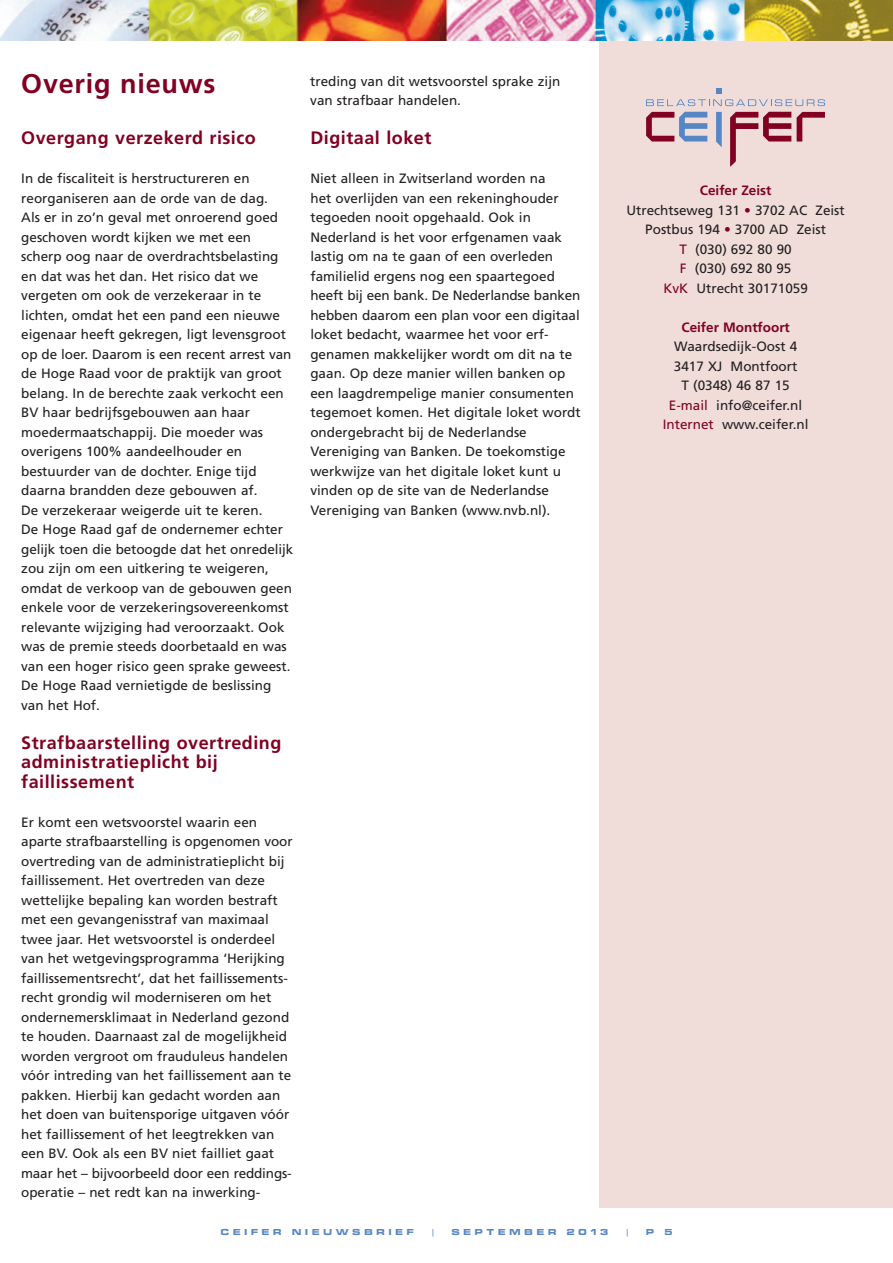
<style>
.page{position:relative;width:893px;height:1263px;background:#fff}
.page>*{position:absolute;margin:0;border:0;box-sizing:border-box;transform-origin:0 0}
.t1{font:700 27px "Frutiger";letter-spacing:.03em;color:#820123}
.t2{font:700 18px/19.5px "Frutiger";letter-spacing:.03em;color:#820123}
.t3{font:13.5px/19.5px "Frutiger";color:#231f20}
.t4{font:700 13.5px "Frutiger";color:#820123}
.t5{font:9px "Microgramma D Bold Exte";letter-spacing:.45em;color:#5786c5}
.t6{font:9px "Microgramma D Medi Exte";color:#5786c5}
.s1{font-weight:700;color:#820123}
.s2{color:#820123}
</style>
<div class="page">
<div style="left:600px;top:30px;width:293px;height:1178px;background:#f0ddda"></div>
<img style="left:0;top:0;width:893px;height:40px">
<svg style="left:646px;top:112px;width:61px;height:30px"></svg>
<svg style="left:730px;top:112px;width:61px;height:55px"></svg>
<svg style="left:797px;top:112px;width:28px;height:30px"></svg>
<svg style="left:716px;top:112px;width:6px;height:35px"></svg>
<svg style="left:646px;top:88px;width:179px;height:18px"></svg>
<h1 class="t1" style="left:21px;top:72px;width:196px">Overig nieuws</h1>
<h2 class="t2" style="left:21px;top:130px;width:236px">Overgang verzekerd risico</h2>
<p class="t3" style="left:21px;top:170px;width:274px">In de fiscaliteit is herstructureren en reorganiseren aan de orde van de dag.<br>Als er in zo’n geval met onroerend goed geschoven wordt kijken we met een scherp oog naar de overdrachtsbelasting en dat was het dan. Het risico dat we vergeten om ook de verzekeraar in te lichten, omdat het een pand een nieuwe eigenaar heeft gekregen, ligt levensgroot op de loer. Daarom is een recent arrest van de Hoge Raad voor de praktijk van groot belang. In de berechte zaak verkocht een BV haar bedrijfsgebouwen aan haar moedermaatschappij. Die moeder was overigens 100% aandeelhouder en bestuurder van de dochter. Enige tijd daarna brandden deze gebouwen af.<br>De verzekeraar weigerde uit te keren.<br>De Hoge Raad gaf de ondernemer echter gelijk toen die betoogde dat het onredelijk zou zijn om een uitkering te weigeren, omdat de verkoop van de gebouwen geen enkele voor de verzekeringsovereenkomst relevante wijziging had veroorzaakt. Ook was de premie steeds doorbetaald en was van een hoger risico geen sprake geweest.<br>De Hoge Raad vernietigde de beslissing van het Hof.</p>
<h2 class="t2" style="left:21px;top:734px;width:262px">Strafbaarstelling overtreding administratieplicht bij faillissement</h2>
<p class="t3" style="left:21px;top:813px;width:273px">Er komt een wetsvoorstel waarin een aparte strafbaarstelling is opgenomen voor overtreding van de administratieplicht bij faillissement. Het overtreden van deze wettelijke bepaling kan worden bestraft met een gevangenisstraf van maximaal twee jaar. Het wetsvoorstel is onderdeel van het wetgevingsprogramma ‘Herijking faillissementsrecht’, dat het faillissements&shy;recht grondig wil moderniseren om het ondernemersklimaat in Nederland gezond te houden. Daarnaast zal de mogelijkheid worden vergroot om frauduleus handelen vóór intreding van het faillissement aan te pakken. Hierbij kan gedacht worden aan het doen van buitensporige uitgaven vóór het faillissement of het leegtrekken van een BV. Ook als een BV niet failliet gaat maar het – bijvoorbeeld door een reddings&shy;operatie – net redt kan na inwerking-</p>
<p class="t3" style="left:310px;top:72px;width:252px">treding van dit wetsvoorstel sprake zijn van strafbaar handelen.</p>
<h2 class="t2" style="left:310px;top:130px;width:123px">Digitaal loket</h2>
<p class="t3" style="left:310px;top:170px;width:272px">Niet alleen in Zwitserland worden na<br>het overlijden van een rekeninghouder tegoeden nooit opgehaald. Ook in Nederland is het voor erfgenamen vaak lastig om na te gaan of een overleden familielid ergens nog een spaartegoed heeft bij een bank. De Nederlandse banken hebben daarom een plan voor een digitaal loket bedacht, waarmee het voor erf&shy;genamen makkelijker wordt om dit na te gaan. Op deze manier willen banken op een laagdrempelige manier consumenten tegemoet komen. Het digitale loket wordt ondergebracht bij de Nederlandse Vereniging van Banken. De toekomstige werkwijze van het digitale loket kunt u vinden op de site van de Nederlandse Vereniging van Banken (www.nvb.nl).</p>
<p class="t3" style="left:626px;top:182px;width:220px;text-align:center"><span class="s1">Ceifer Zeist<br></span>Utrechtseweg 131 <span class="s2">•</span> 3702 AC Zeist<br>Postbus 194 <span class="s2">•</span> 3700 AD Zeist<br><span class="s2">T</span> (030) 692 80 90<br><span class="s2">F</span> (030) 692 80 95<br><span class="s2">KvK</span> Utrecht 30171059</p>
<p class="t4" style="left:681px;top:322px;width:110px">Ceifer Montfoort</p>
<p class="t3" style="left:663px;top:338px;width:147px;text-align:center">Waardsedijk-Oost 4<br>3417 XJ Montfoort<br>T (0348) 46 87 15<br><span class="s2">E-mail</span> info@ceifer.nl<br><span class="s2">Internet</span> www.ceifer.nl</p>
<p class="t5" style="left:221px;top:1226px;width:194px">CEIFER NIEUWSBRIEF</p>
<p class="t6" style="left:431px;top:1226px;width:6px">|</p>
<p class="t5" style="left:452px;top:1226px;width:158px">SEPTEMBER 2013</p>
<p class="t6" style="left:625px;top:1226px;width:6px">|</p>
<p class="t5" style="left:646px;top:1226px;width:27px">P 5</p>
</div>
